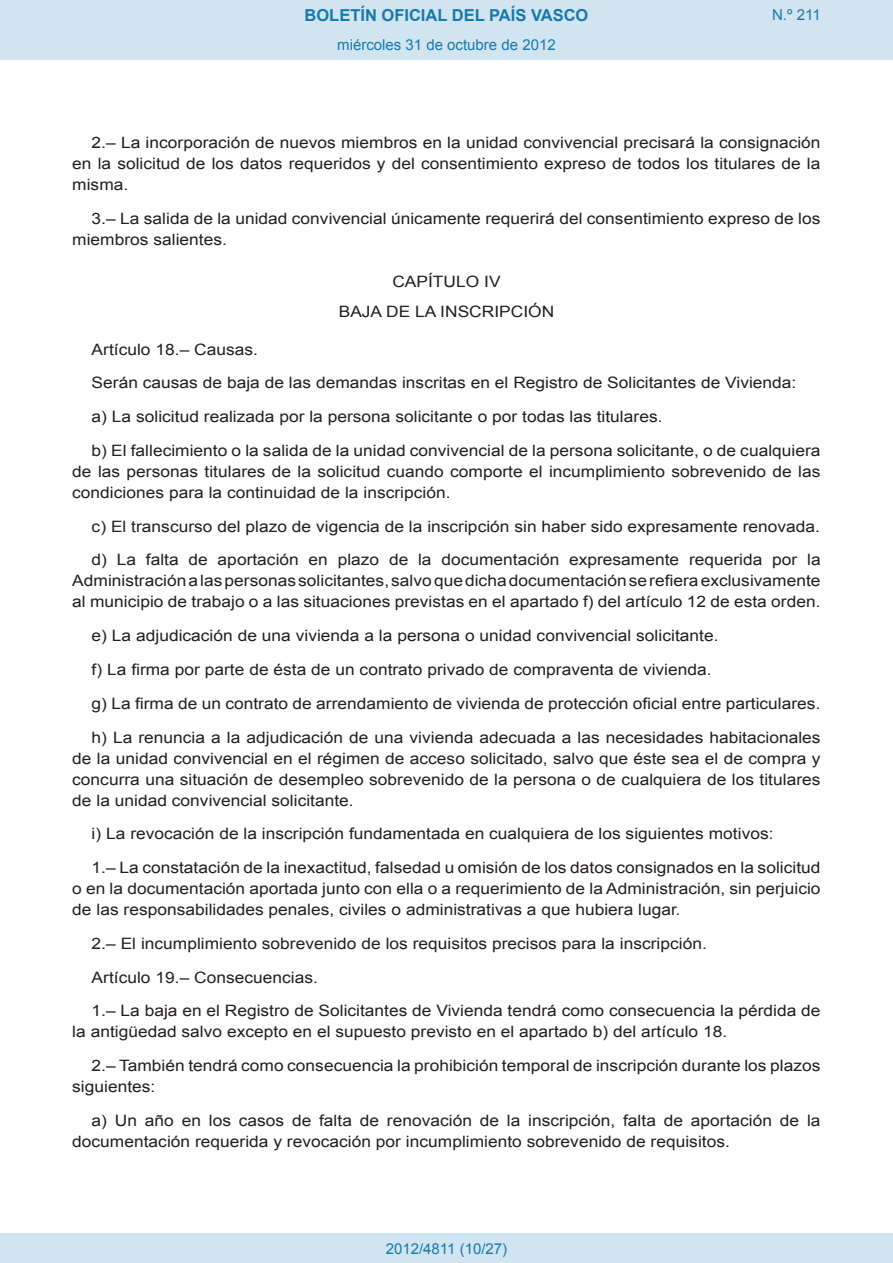
<style>
.page{position:relative;width:893px;height:1263px;background:#fff}
.page>*{position:absolute;margin:0;border:0;box-sizing:border-box;transform-origin:0 0}
.t1{font:700 16.5px "Arial";color:#1879ad}
.BOPVDetalle{font:15.6px/21px "Arial";color:#231f20;text-align:justify;scale:1.11 1}
.BOPVClave{font:15.6px "Arial";color:#231f20;scale:1.11 1}
.BOPVClaveSin{font:15.6px "Arial";color:#231f20;scale:1.11 1}
.Paginacion_Centro{font:15px "Arial";color:#1879ad}
</style>
<div class="page">
<div style="left:0;top:0;width:893px;height:60px;background:#d0e5f0"></div>
<div style="left:0;top:1233px;width:893px;height:30px;background:#d0e5f0"></div>
<p class="t1" style="left:305px;top:4px;width:285px">BOLETÍN OFICIAL DEL PAÍS VASCO</p>
<p class="Paginacion_Centro" style="left:337px;top:35px;width:220px">miércoles 31 de octubre de 2012</p>
<p class="Paginacion_Centro" style="left:772px;top:5px;width:50px">N.º 211</p>
<p class="BOPVDetalle" style="left:72px;top:132px;width:676px;text-indent:19px">2.– La incorporación de nuevos miembros en la unidad convivencial precisará la consignación en la solicitud de los datos requeridos y del consentimiento expreso de todos los titulares de la misma.</p>
<p class="BOPVDetalle" style="left:72px;top:208px;width:675px;text-indent:19px">3.– La salida de la unidad convivencial únicamente requerirá del consentimiento expreso de los miembros salientes.</p>
<p class="BOPVClaveSin" style="left:392px;top:271px;width:99px">CAPÍTULO IV</p>
<p class="BOPVClave" style="left:339px;top:301px;width:196px">BAJA DE LA INSCRIPCIÓN</p>
<p class="BOPVDetalle" style="left:92px;top:339px;width:151px">Artículo 18.– Causas.</p>
<p class="BOPVDetalle" style="left:92px;top:373px;width:636px">Serán causas de baja de las demandas inscritas en el Registro de Solicitantes de Vivienda:</p>
<p class="BOPVDetalle" style="left:92px;top:406px;width:516px">a) La solicitud realizada por la persona solicitante o por todas las titulares.</p>
<p class="BOPVDetalle" style="left:72px;top:440px;width:676px;text-indent:19px">b) El fallecimiento o la salida de la unidad convivencial de la persona solicitante, o de cualquiera de las personas titulares de la solicitud cuando comporte el incumplimiento sobrevenido de las condiciones para la continuidad de la inscripción.</p>
<p class="BOPVDetalle" style="left:92px;top:516px;width:658px">c) El transcurso del plazo de vigencia de la inscripción sin haber sido expresamente renovada.</p>
<p class="BOPVDetalle" style="left:72px;top:550px;width:676px;text-indent:19px">d) La falta de aportación en plazo de la documentación expresamente requerida por la Administración a las personas solicitantes, salvo que dicha documentación se refiera exclusivamente al municipio de trabajo o a las situaciones previstas en el apartado f) del artículo 12 de esta orden.</p>
<p class="BOPVDetalle" style="left:92px;top:625px;width:566px">e) La adjudicación de una vivienda a la persona o unidad convivencial solicitante.</p>
<p class="BOPVDetalle" style="left:92px;top:659px;width:560px">f) La firma por parte de ésta de un contrato privado de compraventa de vivienda.</p>
<p class="BOPVDetalle" style="left:92px;top:693px;width:658px">g) La firma de un contrato de arrendamiento de vivienda de protección oficial entre particulares.</p>
<p class="BOPVDetalle" style="left:72px;top:727px;width:676px;text-indent:19px">h) La renuncia a la adjudicación de una vivienda adecuada a las necesidades habitacionales de la unidad convivencial en el régimen de acceso solicitado, salvo que éste sea el de compra y concurra una situación de desempleo sobrevenido de la persona o de cualquiera de los titulares de la unidad convivencial solicitante.</p>
<p class="BOPVDetalle" style="left:92px;top:823px;width:616px">i) La revocación de la inscripción fundamentada en cualquiera de los siguientes motivos:</p>
<p class="BOPVDetalle" style="left:72px;top:857px;width:676px;text-indent:19px">1.– La constatación de la inexactitud, falsedad u omisión de los datos consignados en la solicitud o en la documentación aportada junto con ella o a requerimiento de la Administración, sin perjuicio de las responsabilidades penales, civiles o administrativas a que hubiera lugar.</p>
<p class="BOPVDetalle" style="left:92px;top:933px;width:556px">2.– El incumplimiento sobrevenido de los requisitos precisos para la inscripción.</p>
<p class="BOPVDetalle" style="left:92px;top:967px;width:205px">Artículo 19.– Consecuencias.</p>
<p class="BOPVDetalle" style="left:72px;top:1000px;width:676px;text-indent:19px">1.– La baja en el Registro de Solicitantes de Vivienda tendrá como consecuencia la pérdida de la antigüedad salvo excepto en el supuesto previsto en el apartado b) del artículo 18.</p>
<p class="BOPVDetalle" style="left:72px;top:1055px;width:675px;text-indent:19px">2.– También tendrá como consecuencia la prohibición temporal de inscripción durante los plazos siguientes:</p>
<p class="BOPVDetalle" style="left:72px;top:1110px;width:676px;text-indent:19px">a) Un año en los casos de falta de renovación de la inscripción, falta de aportación de la documentación requerida y revocación por incumplimiento sobrevenido de requisitos.</p>
<p class="Paginacion_Centro" style="left:386px;top:1238px;width:123px">2012/4811 (10/27)</p>
</div>
